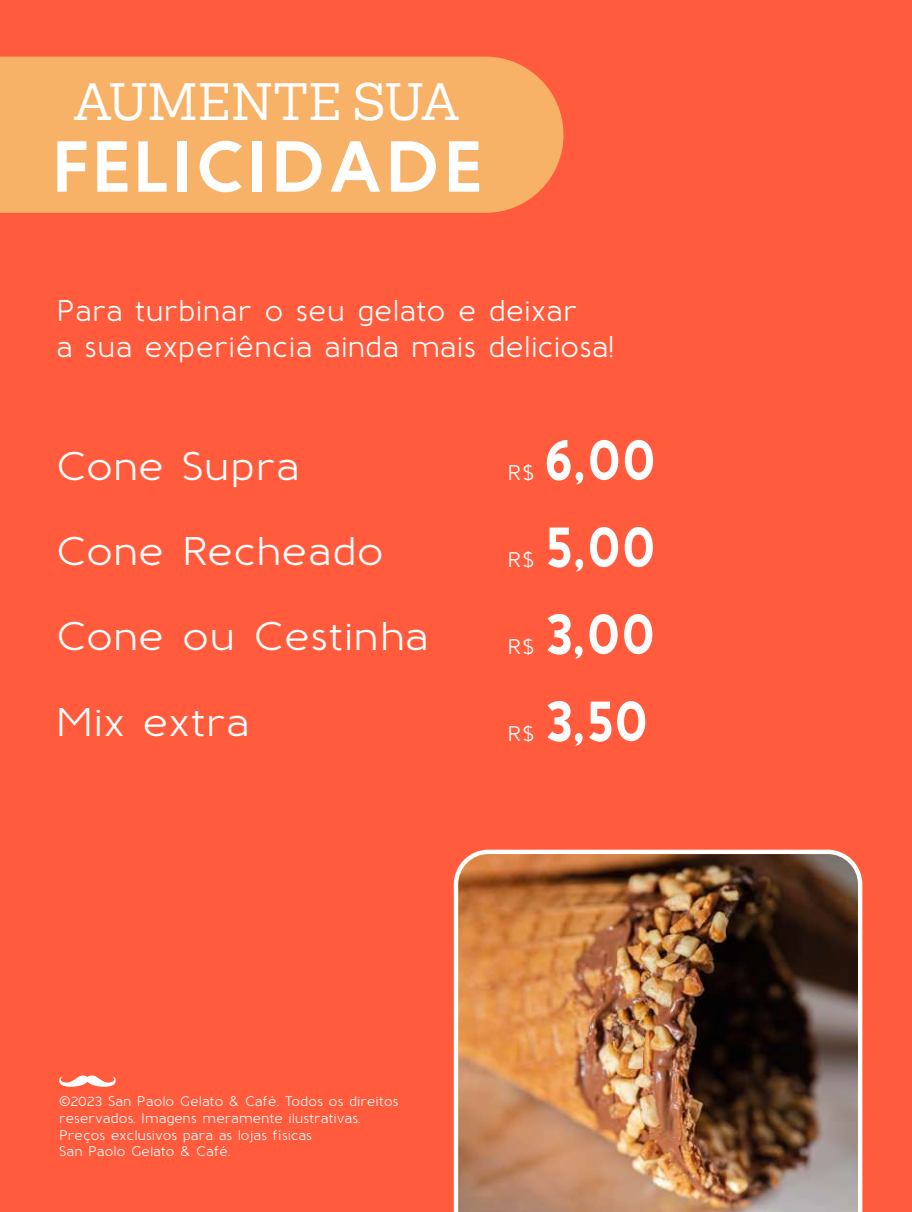
<style>
.page{position:relative;width:912px;height:1212px;background:#ff5b3c}
.page>*{position:absolute;margin:0;border:0;box-sizing:border-box;transform-origin:0 0}
.t1{font:700 72px "Baufra";color:#fff}
.t2{font:700 60px/87px "Baufra";letter-spacing:-.04em;color:#fff;text-align:justify;scale:.89 1}
.t3{font:48px "Mokoko";color:#fff}
.t4{font:500 40px/85.2px "Baufra";letter-spacing:-.02em;color:#fff;scale:1.07 1}
.t5{font:500 30px/36px "Baufra";letter-spacing:-.01em;color:#fff}
.t6{font:500 21.2px "Baufra";color:#fff;scale:1.07 1}
.t7{font:500 14px/16.8px "Baufra";letter-spacing:-.01em;color:#fff}
</style>
<div class="page">
<img style="left:453px;top:849px;width:410px;height:363px">
<div style="left:0;top:57px;width:563px;height:156px;background:#f7b267"></div>
<svg style="left:59px;top:1075px;width:57px;height:12px"></svg>
<h3 class="t3" style="left:73px;top:69px;width:388px">AUMENTE SUA</h3>
<h1 class="t1" style="left:50px;top:115px;width:434px">FELICIDADE</h1>
<h3 class="t5" style="left:56px;top:291px;width:559px">Para turbinar o seu gelato e deixar<br>a sua experiência ainda mais deliciosa!</h3>
<h3 class="t4" style="left:55px;top:422px;width:350px">Cone Supra<br>Cone Recheado<br>Cone ou Cestinha<br>Mix extra</h3>
<h3 class="t6" style="left:507px;top:459px;width:27px">R$</h3>
<h3 class="t6" style="left:507px;top:546px;width:27px">R$</h3>
<h3 class="t6" style="left:507px;top:633px;width:27px">R$</h3>
<h3 class="t6" style="left:507px;top:720px;width:27px">R$</h3>
<h2 class="t2" style="left:544px;top:413px;width:129px">6,00<br>5,00<br>3,00<br>3,50</h2>
<p class="t7" style="left:59px;top:1092px;width:341px">©2023 San Paolo Gelato &amp; Café. Todos os direitos reservados. Imagens meramente ilustrativas.<br>Preços exclusivos para as lojas físicas<br>San Paolo Gelato &amp; Café.</p>
</div>
